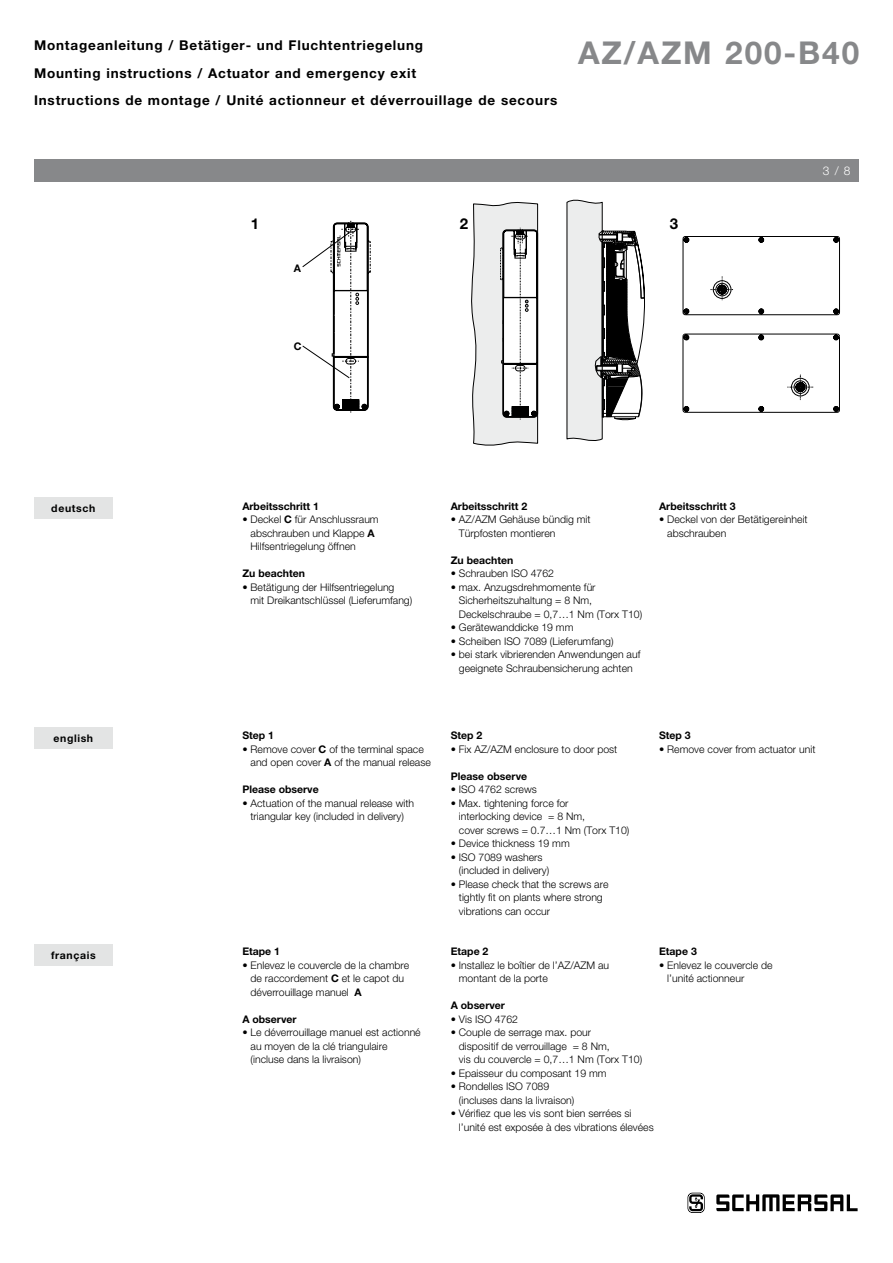
<style>
.page{position:relative;width:893px;height:1263px;background:#fff}
.page>*{position:absolute;margin:0;border:0;box-sizing:border-box;transform-origin:0 0}
.t1{font:700 31.5px "Helvetica Neue";letter-spacing:.06em;color:#87888a}
.t2{font:700 15px "Helvetica Neue";color:#000}
.t3{font:700 13.5px/27px "Helvetica Neue";letter-spacing:.06em;color:#000}
.t4{font:300 12px "Helvetica Neue";color:#fff}
.t5{font:300 10.5px/13.5px "Helvetica Neue";color:#000}
.t6{font:700 10.5px "Helvetica Neue";color:#000}
.t7{font:700 10.5px "Helvetica Neue";letter-spacing:.06em;color:#000}
.s1{font-weight:700}
</style>
<div class="page">
<div style="left:34px;top:159px;width:825px;height:23px;background:#87888a"></div>
<svg style="left:687px;top:1193px;width:18px;height:20px"></svg>
<svg style="left:716px;top:1194px;width:142px;height:17px"></svg>
<svg style="left:471px;top:199px;width:174px;height:247px"></svg>
<svg style="left:683px;top:236px;width:157px;height:177px"></svg>
<svg style="left:302px;top:221px;width:69px;height:192px"></svg>
<div style="left:34px;top:497px;width:79px;height:22px;background:#e3e4e4"></div>
<div style="left:34px;top:727px;width:79px;height:21px;background:#e3e4e4"></div>
<div style="left:34px;top:944px;width:79px;height:21px;background:#e3e4e4"></div>
<p class="t3" style="left:34px;top:32px;width:525px">Montageanleitung / Betätiger- und Fluchtentriegelung<br>Mounting instructions / Actuator and emergency exit<br>Instructions de montage / Unité actionneur et déverrouillage de secours</p>
<h1 class="t1" style="left:578px;top:33px;width:283px">AZ/AZM 200-B40</h1>
<p class="t4" style="left:823px;top:164px;width:29px">3 / 8</p>
<h2 class="t2" style="left:251px;top:214px;width:10px">1</h2>
<h2 class="t2" style="left:460px;top:214px;width:10px">2</h2>
<h2 class="t2" style="left:670px;top:214px;width:10px">3</h2>
<p class="t6" style="left:294px;top:262px;width:9px">A</p>
<p class="t6" style="left:294px;top:340px;width:9px">C</p>
<p class="t7" style="left:51px;top:502px;width:46px">deutsch</p>
<p class="t6" style="left:242px;top:499px;width:78px">Arbeitsschritt 1</p>
<p class="t5" style="left:251px;top:512px;width:130px;text-indent:-8px">• Deckel <span class="s1">C</span> für Anschlussraum abschrauben und Klappe <span class="s1">A<br></span>Hilfsentriegelung öffnen</p>
<p class="t6" style="left:242px;top:567px;width:64px">Zu beachten</p>
<p class="t5" style="left:251px;top:580px;width:163px;text-indent:-8px">• Betätigung der Hilfsentriegelung<br>mit Dreikantschlüssel (Lieferumfang)</p>
<p class="t6" style="left:451px;top:499px;width:78px">Arbeitsschritt 2</p>
<p class="t5" style="left:459px;top:512px;width:133px;text-indent:-8px">• AZ/AZM Gehäuse bündig mit<br>Türpfosten montieren</p>
<p class="t6" style="left:451px;top:553px;width:64px">Zu beachten</p>
<p class="t5" style="left:451px;top:566px;width:105px">• Schrauben ISO 4762</p>
<p class="t5" style="left:459px;top:580px;width:185px;text-indent:-8px">• max. Anzugsdrehmomente für<br>Sicherheitszuhaltung = 8 Nm,<br>Deckelschraube = 0,7…1 Nm (Torx T10)</p>
<p class="t5" style="left:451px;top:620px;width:124px">• Gerätewanddicke 19 mm</p>
<p class="t5" style="left:451px;top:634px;width:164px">• Scheiben ISO 7089 (Lieferumfang)</p>
<p class="t5" style="left:451px;top:647px;width:191px;text-align:center">• bei stark vibrierenden Anwendungen auf geeignete Schraubensicherung achten</p>
<p class="t6" style="left:659px;top:499px;width:78px">Arbeitsschritt 3</p>
<p class="t5" style="left:667px;top:512px;width:142px;text-indent:-8px">• Deckel von der Betätigereinheit abschrauben</p>
<p class="t7" style="left:53px;top:732px;width:41px">english</p>
<p class="t6" style="left:242px;top:729px;width:33px">Step 1</p>
<p class="t5" style="left:251px;top:742px;width:182px;text-indent:-8px">• Remove cover <span class="s1">C</span> of the terminal space and open cover <span class="s1">A</span> of the manual release</p>
<p class="t6" style="left:242px;top:783px;width:78px">Please observe</p>
<p class="t5" style="left:242px;top:796px;width:173px;text-align:center">• Actuation of the manual release with triangular key (included in delivery)</p>
<p class="t6" style="left:451px;top:729px;width:33px">Step 2</p>
<p class="t5" style="left:451px;top:742px;width:168px">• Fix AZ/AZM enclosure to door post</p>
<p class="t6" style="left:451px;top:769px;width:78px">Please observe</p>
<p class="t5" style="left:451px;top:782px;width:88px">• ISO 4762 screws</p>
<p class="t5" style="left:459px;top:796px;width:172px;text-indent:-8px">• Max. tightening force for<br>interlocking device = 8 Nm,<br>cover screws = 0.7…1 Nm (Torx T10)</p>
<p class="t5" style="left:451px;top:836px;width:121px">• Device thickness 19 mm</p>
<p class="t5" style="left:459px;top:850px;width:92px;text-indent:-8px">• ISO 7089 washers (included in delivery)</p>
<p class="t5" style="left:459px;top:877px;width:151px;text-indent:-8px">• Please check that the screws are tightly fit on plants where strong vibrations can occur</p>
<p class="t6" style="left:659px;top:729px;width:33px">Step 3</p>
<p class="t5" style="left:659px;top:742px;width:158px">• Remove cover from actuator unit</p>
<p class="t7" style="left:51px;top:948px;width:46px">français</p>
<p class="t6" style="left:242px;top:945px;width:39px">Etape 1</p>
<p class="t5" style="left:251px;top:958px;width:160px;text-indent:-8px">• Enlevez le couvercle de la chambre de raccordement <span class="s1">C</span> et le capot du déverrouillage manuel <span class="s1">A</span></p>
<p class="t6" style="left:242px;top:1012px;width:56px">A observer</p>
<p class="t5" style="left:251px;top:1025px;width:172px;text-indent:-8px">• Le déverrouillage manuel est actionné au moyen de la clé triangulaire (incluse dans la livraison)</p>
<p class="t6" style="left:659px;top:945px;width:39px">Etape 3</p>
<p class="t5" style="left:667px;top:958px;width:107px;text-indent:-8px">• Enlevez le couvercle de l’unité actionneur</p>
<p class="t6" style="left:451px;top:945px;width:39px">Etape 2</p>
<p class="t5" style="left:459px;top:958px;width:152px;text-indent:-8px">• Installez le boîtier de l’AZ/AZM au montant de la porte</p>
<p class="t6" style="left:451px;top:999px;width:56px">A observer</p>
<p class="t5" style="left:451px;top:1012px;width:69px">• Vis ISO 4762</p>
<p class="t5" style="left:459px;top:1025px;width:185px;text-indent:-8px">• Couple de serrage max. pour<br>dispositif de verrouillage = 8 Nm,<br>vis du couvercle = 0,7…1 Nm (Torx T10)</p>
<p class="t5" style="left:451px;top:1066px;width:157px">• Epaisseur du composant 19 mm</p>
<p class="t5" style="left:459px;top:1079px;width:117px;text-indent:-8px">• Rondelles ISO 7089 (incluses dans la livraison)</p>
<p class="t5" style="left:459px;top:1106px;width:196px;text-indent:-8px">• Vérifiez que les vis sont bien serrées si l’unité est exposée à des vibrations élevées</p>
</div>
